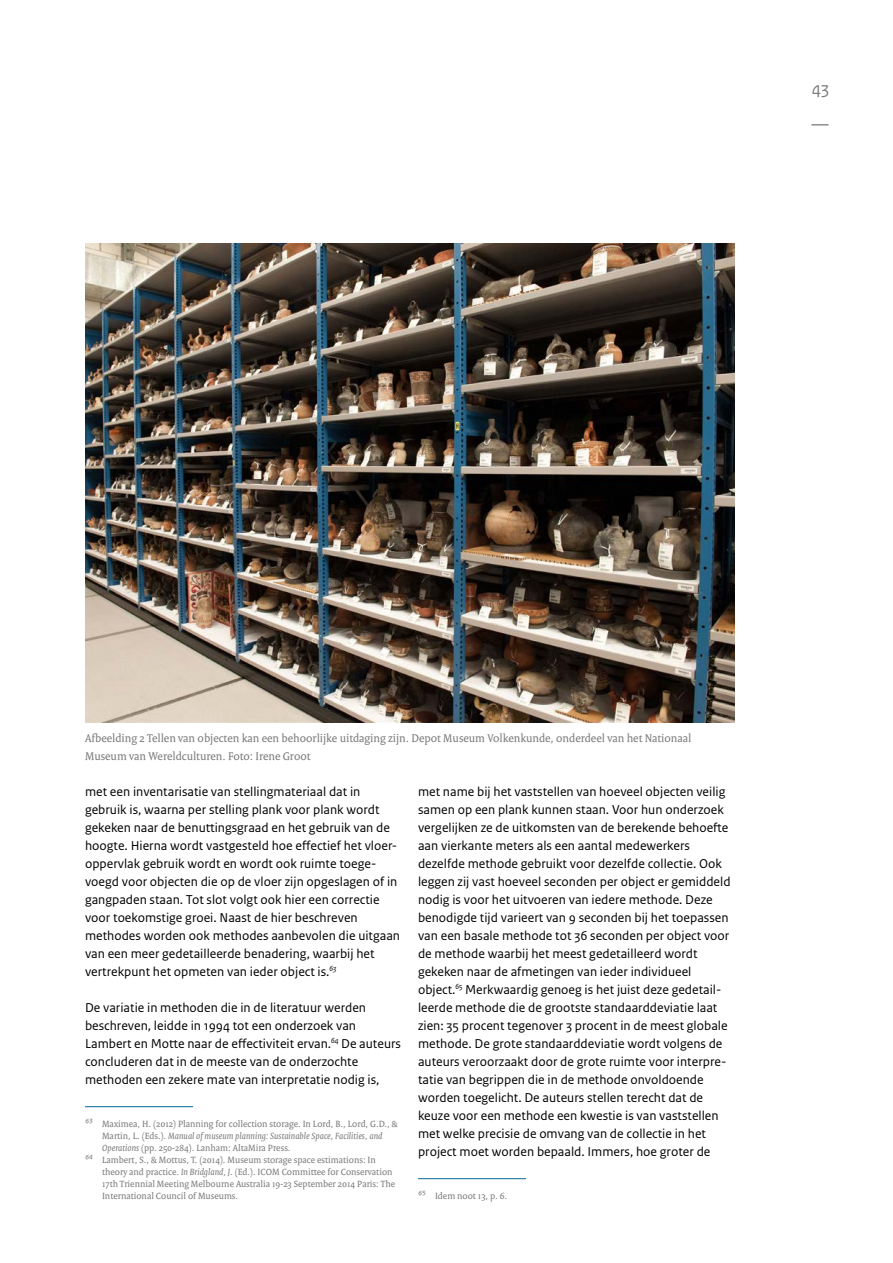
<style>
.page{position:relative;width:893px;height:1263px;background:#fff}
.page>*{position:absolute;margin:0;border:0;box-sizing:border-box;transform-origin:0 0}
.t1{font:18px/36px "Rijksoverheid Sans Text";color:#7c7b7b}
.P_05_BROODTEKST{font:13.5px/18px "Rijksoverheid Sans Text";color:#000}
.P_10_BIJSCHRIFT{font:12px/18px "Rijksoverheid Serif";color:#7c7b7b}
._09_VOETNOOT{font:9.75px/12px "Rijksoverheid Serif";color:#7c7b7b}
.s1{font-style:italic}
</style>
<div class="page">
<hr style="left:85px;top:1106px;width:108px;height:1px;background:#00689a">
<hr style="left:418px;top:1178px;width:108px;height:1px;background:#00689a">
<img style="left:85px;top:243px;width:649px;height:480px">
<h1 class="t1" style="left:811px;top:70px;width:19px">43 —</h1>
<p class="P_10_BIJSCHRIFT" style="left:85px;top:729px;width:608px">Afbeelding 2 Tellen van objecten kan een behoorlijke uitdaging zijn. Depot Museum Volkenkunde, onderdeel van het Nationaal<br>Museum van Wereldculturen. Foto: Irene Groot</p>
<p class="P_05_BROODTEKST" style="left:85px;top:783px;width:317px">met een inventarisatie van stellingmateriaal dat in gebruik is, waarna per stelling plank voor plank wordt gekeken naar de benuttingsgraad en het gebruik van de hoogte. Hierna wordt vastgesteld hoe effectief het vloer&shy;oppervlak gebruik wordt en wordt ook ruimte toege&shy;voegd voor objecten die op de vloer zijn opgeslagen of in gangpaden staan. Tot slot volgt ook hier een correctie voor toekomstige groei. Naast de hier beschreven methodes worden ook methodes aanbevolen die uitgaan van een meer gedetailleerde benadering, waarbij het vertrekpunt het opmeten van ieder object is.<sup>63</sup></p>
<p class="P_05_BROODTEKST" style="left:85px;top:999px;width:317px">De variatie in methoden die in de literatuur werden beschreven, leidde in 1994 tot een onderzoek van Lambert en Motte naar de effectiviteit ervan.<sup>64</sup> De auteurs concluderen dat in de meeste van de onderzochte methoden een zekere mate van interpretatie nodig is,</p>
<p class="_09_VOETNOOT" style="left:102px;top:1118px;width:297px;text-indent:-17px"><sup>63</sup> Maximea, H. (2012) Planning for collection storage. In Lord, B., Lord, G.D., &amp;<br>Martin, L. (Eds.). <span class="s1">Manual of museum planning: Sustainable Space, Facilities, and<br>Operations</span> (pp. 250-284). Lanham: AltaMira Press.</p>
<p class="_09_VOETNOOT" style="left:102px;top:1154px;width:295px;text-indent:-17px"><sup>64</sup> Lambert, S., &amp; Mottus, T. (2014). Museum storage space estimations: In theory and practice. <span class="s1">In Bridgland, J</span>. (Ed.). ICOM Committee for Conservation 17th Triennial Meeting Melbourne Australia 19-23 September 2014 Paris: The International Council of Museums.</p>
<p class="P_05_BROODTEKST" style="left:418px;top:783px;width:314px">met name bij het vaststellen van hoeveel objecten veilig samen op een plank kunnen staan. Voor hun onderzoek vergelijken ze de uitkomsten van de berekende behoefte aan vierkante meters als een aantal medewerkers dezelfde methode gebruikt voor dezelfde collectie. Ook leggen zij vast hoeveel seconden per object er gemiddeld nodig is voor het uitvoeren van iedere methode. Deze benodigde tijd varieert van 9 seconden bij het toepassen van een basale methode tot 36 seconden per object voor de methode waarbij het meest gedetailleerd wordt gekeken naar de afmetingen van ieder individueel object.<sup>65</sup> Merkwaardig genoeg is het juist deze gedetail&shy;leerde methode die de grootste standaarddeviatie laat zien: 35 procent tegenover 3 procent in de meest globale methode. De grote standaarddeviatie wordt volgens de auteurs veroorzaakt door de grote ruimte voor interpre&shy;tatie van begrippen die in de methode onvoldoende worden toegelicht. De auteurs stellen terecht dat de keuze voor een methode een kwestie is van vaststellen met welke precisie de omvang van de collectie in het project moet worden bepaald. Immers, hoe groter de</p>
<p class="_09_VOETNOOT" style="left:418px;top:1190px;width:91px"><sup>65</sup> Idem noot 13, p. 6.</p>
</div>
